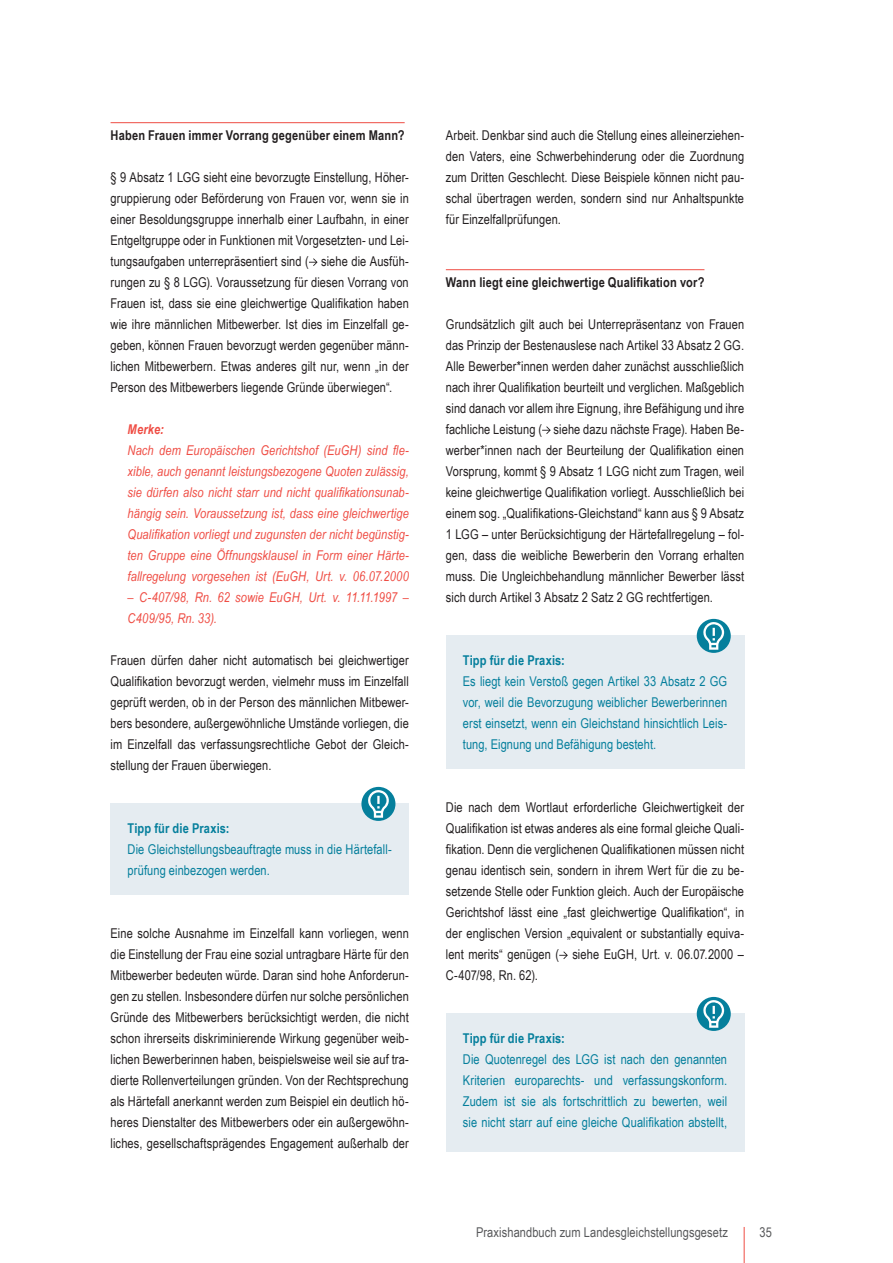
<style>
.page{position:relative;width:893px;height:1263px;background:#fff}
.page>*{position:absolute;margin:0;border:0;box-sizing:border-box;transform-origin:0 0}
.t1{font:13.5px/21px "Arial Narrow";letter-spacing:.005em;color:#231f20;text-align:justify}
.t2{font:13.5px/21px "Arial Narrow";letter-spacing:.005em;color:#057f9c;text-align:justify}
.t3{font:italic 13.5px/21px "Arial Narrow";letter-spacing:.01em;color:#ef4d44;text-align:justify}
.t4{font:700 13.5px "Arial Narrow";letter-spacing:.015em;color:#231f20}
.t5{font:700 13.5px "Arial Narrow";letter-spacing:.01em;color:#057f9c}
.t6{font:13.5px "Arial Narrow";letter-spacing:.005em;color:#57585a}
.t7{font:italic 700 13.5px "Arial Narrow";letter-spacing:.015em;color:#ef4d44}
</style>
<div class="page">
<hr style="left:111px;top:122px;width:294px;height:1px;background:#ef4d44">
<div style="left:111px;top:804px;width:298px;height:28px;background:#e5ecf1"></div>
<div style="left:111px;top:825px;width:298px;height:28px;background:#e5ecf1"></div>
<div style="left:111px;top:843px;width:298px;height:52px;background:#e5ecf1"></div>
<svg style="left:309px;top:258px;width:9px;height:8px"></svg>
<div style="left:361px;top:787px;width:34px;height:34px;background:#057f9c;border-radius:50%"></div>
<svg style="left:368px;top:790px;width:21px;height:28px"></svg>
<hr style="left:446px;top:269px;width:258px;height:1px;background:#ef4d44">
<div style="left:446px;top:636px;width:298px;height:28px;background:#e5ecf1"></div>
<div style="left:446px;top:657px;width:298px;height:28px;background:#e5ecf1"></div>
<div style="left:446px;top:675px;width:298px;height:94px;background:#e5ecf1"></div>
<div style="left:446px;top:1014px;width:298px;height:28px;background:#e5ecf1"></div>
<div style="left:446px;top:1035px;width:298px;height:28px;background:#e5ecf1"></div>
<div style="left:446px;top:1053px;width:298px;height:99px;background:#e5ecf1"></div>
<svg style="left:542px;top:426px;width:9px;height:8px"></svg>
<div style="left:697px;top:619px;width:34px;height:34px;background:#057f9c;border-radius:50%"></div>
<svg style="left:703px;top:622px;width:21px;height:28px"></svg>
<svg style="left:559px;top:951px;width:9px;height:8px"></svg>
<div style="left:697px;top:997px;width:34px;height:34px;background:#057f9c;border-radius:50%"></div>
<svg style="left:703px;top:1000px;width:21px;height:28px"></svg>
<hr style="left:744px;top:1227px;width:1px;height:36px;background:#ef4d44">
<p class="t4" style="left:111px;top:127px;width:296px">Haben Frauen immer Vorrang gegenüber einem Mann?</p>
<p class="t1" style="left:111px;top:167px;width:300px">§ 9 Absatz 1 LGG sieht eine bevorzugte Einstellung, Höher&shy;gruppierung oder Beförderung von Frauen vor, wenn sie in einer Besoldungsgruppe innerhalb einer Laufbahn, in einer Entgeltgruppe oder in Funktionen mit Vorgesetzten- und Lei&shy;tungsaufgaben unterrepräsentiert sind ( siehe die Ausfüh&shy;rungen zu § 8 LGG). Voraussetzung für diesen Vorrang von Frauen ist, dass sie eine gleichwertige Qualifikation haben wie ihre männlichen Mitbewerber. Ist dies im Einzelfall ge&shy;geben, können Frauen bevorzugt werden gegenüber männ&shy;lichen Mitbewerbern. Etwas anderes gilt nur, wenn „in der Person des Mitbewerbers liegende Gründe überwiegen“.</p>
<p class="t7" style="left:128px;top:421px;width:38px">Merke:</p>
<p class="t3" style="left:128px;top:440px;width:283px">Nach dem Europäischen Gerichtshof (EuGH) sind fle&shy;xible, auch genannt leistungsbezogene Quoten zulässig, sie dürfen also nicht starr und nicht qualifikationsunab&shy;hängig sein. Voraussetzung ist, dass eine gleichwertige Qualifikation vorliegt und zugunsten der nicht begünstig&shy;ten Gruppe eine Öffnungsklausel in Form einer Härte&shy;fallregelung vorgesehen ist (EuGH, Urt. v. 06.07.2000</p>
<p class="t3" style="left:128px;top:587px;width:283px">– C-407/98, Rn. 62 sowie EuGH, Urt. v. 11.11.1997 –<br>C409/95, Rn. 33).</p>
<p class="t1" style="left:111px;top:650px;width:300px">Frauen dürfen daher nicht automatisch bei gleichwertiger Qualifikation bevorzugt werden, vielmehr muss im Einzelfall geprüft werden, ob in der Person des männlichen Mitbewer&shy;bers besondere, außergewöhnliche Umstände vorliegen, die im Einzelfall das verfassungsrechtliche Gebot der Gleich&shy;stellung der Frauen überwiegen.</p>
<p class="t5" style="left:128px;top:820px;width:104px">Tipp für die Praxis:</p>
<p class="t2" style="left:128px;top:839px;width:266px">Die Gleichstellungsbeauftragte muss in die Härtefall&shy;prüfung einbezogen werden.</p>
<p class="t1" style="left:111px;top:923px;width:300px">Eine solche Ausnahme im Einzelfall kann vorliegen, wenn die Einstellung der Frau eine sozial untragbare Härte für den Mitbewerber bedeuten würde. Daran sind hohe Anforderun&shy;gen zu stellen. Insbesondere dürfen nur solche persönlichen Gründe des Mitbewerbers berücksichtigt werden, die nicht schon ihrerseits diskriminierende Wirkung gegenüber weib&shy;lichen Bewerberinnen haben, beispielsweise weil sie auf tra&shy;dierte Rollenverteilungen gründen. Von der Rechtsprechung als Härtefall anerkannt werden zum Beispiel ein deutlich hö&shy;heres Dienstalter des Mitbewerbers oder ein außergewöhn&shy;liches, gesellschaftsprägendes Engagement außerhalb der</p>
<p class="t1" style="left:446px;top:125px;width:300px">Arbeit. Denkbar sind auch die Stellung eines alleinerziehen&shy;den Vaters, eine Schwerbehinderung oder die Zuordnung zum Dritten Geschlecht. Diese Beispiele können nicht pau&shy;schal übertragen werden, sondern sind nur Anhaltspunkte für Einzelfallprüfungen.</p>
<p class="t4" style="left:446px;top:274px;width:260px">Wann liegt eine gleichwertige Qualifikation vor?</p>
<p class="t1" style="left:446px;top:314px;width:300px">Grundsätzlich gilt auch bei Unterrepräsentanz von Frauen das Prinzip der Bestenauslese nach Artikel 33 Absatz 2 GG.<br>Alle Bewerber*innen werden daher zunächst ausschließlich nach ihrer Qualifikation beurteilt und verglichen. Maßgeblich sind danach vor allem ihre Eignung, ihre Befähigung und ihre fachliche Leistung ( siehe dazu nächste Frage). Haben Be&shy;werber*innen nach der Beurteilung der Qualifikation einen Vorsprung, kommt § 9 Absatz 1 LGG nicht zum Tragen, weil keine gleichwertige Qualifikation vorliegt. Ausschließlich bei einem sog. „Qualifikations-Gleichstand“ kann aus § 9 Absatz 1 LGG – unter Berücksichtigung der Härtefallregelung – fol&shy;gen, dass die weibliche Bewerberin den Vorrang erhalten muss. Die Ungleichbehandlung männlicher Bewerber lässt sich durch Artikel 3 Absatz 2 Satz 2 GG rechtfertigen.</p>
<p class="t5" style="left:463px;top:652px;width:104px">Tipp für die Praxis:</p>
<p class="t2" style="left:463px;top:671px;width:266px">Es liegt kein Verstoß gegen Artikel 33 Absatz 2 GG vor, weil die Bevorzugung weiblicher Bewerberinnen erst einsetzt, wenn ein Gleichstand hinsichtlich Leis&shy;tung, Eignung und Befähigung besteht.</p>
<p class="t1" style="left:446px;top:797px;width:300px">Die nach dem Wortlaut erforderliche Gleichwertigkeit der Qualifikation ist etwas anderes als eine formal gleiche Quali&shy;fikation. Denn die verglichenen Qualifikationen müssen nicht genau identisch sein, sondern in ihrem Wert für die zu be&shy;setzende Stelle oder Funktion gleich. Auch der Europäische Gerichtshof lässt eine „fast gleichwertige Qualifikation“, in der englischen Version „equivalent or substantially equiva&shy;lent merits“ genügen ( siehe EuGH, Urt. v. 06.07.2000 – C-407/98, Rn. 62).</p>
<p class="t5" style="left:463px;top:1030px;width:104px">Tipp für die Praxis:</p>
<p class="t2" style="left:463px;top:1049px;width:266px">Die Quotenregel des LGG ist nach den genannten Kriterien europarechts- und verfassungskonform.<br>Zudem ist sie als fortschrittlich zu bewerten, weil sie nicht starr auf eine gleiche Qualifikation abstellt,</p>
<p class="t6" style="left:476px;top:1225px;width:254px">Praxishandbuch zum Landesgleichstellungsgesetz</p>
<p class="t6" style="left:760px;top:1225px;width:14px">35</p>
</div>
